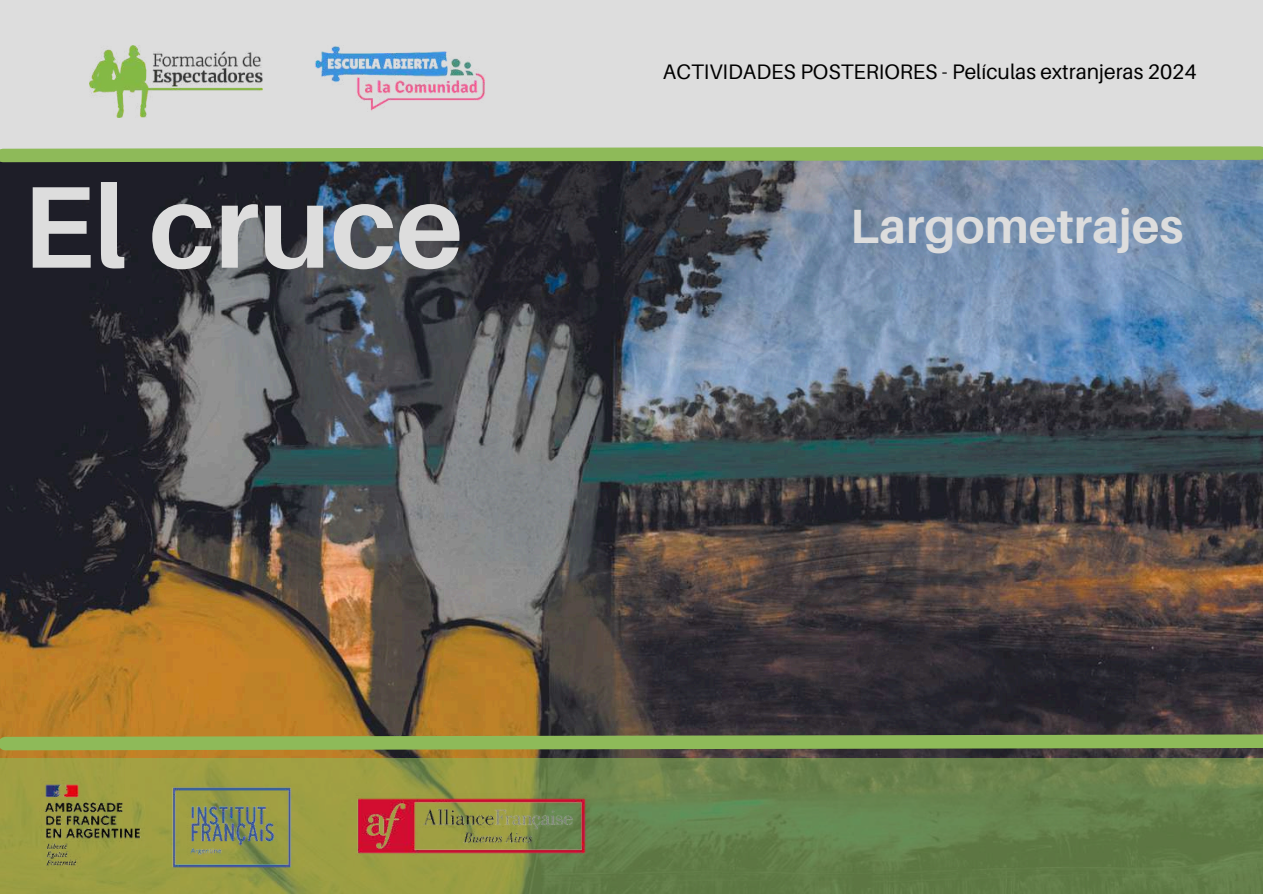
<style>
.page{position:relative;width:1263px;height:894px;background:#fff}
.page>*{position:absolute;margin:0;border:0;box-sizing:border-box;transform-origin:0 0}
.t1{font:700 116.4px "Aileron";color:#ddd}
.t2{font:700 48px "Aileron";color:#ddd}
.t3{font:21px "Aileron";color:#000}
</style>
<div class="page">
<div style="left:0;top:0;width:1263px;height:893px;background:#ddd"></div>
<img style="left:89px;top:45px;width:174px;height:72px">
<img style="left:0;top:169px;width:1263px;height:588px">
<svg style="left:0;top:727px;width:1263px;height:29px;background:#667245"></svg>
<img style="left:315px;top:46px;width:170px;height:65px">
<svg style="left:646px;top:757px;width:617px;height:136px;background:#647f4a"></svg>
<svg style="left:0;top:146px;width:1263px;height:23px;background:#7b9865"></svg>
<img style="left:0;top:729px;width:646px;height:164px">
<h1 class="t1" style="left:22px;top:155px;width:442px">El cruce</h1>
<p class="t3" style="left:663px;top:59px;width:535px">ACTIVIDADES POSTERIORES - Películas extranjeras 2024</p>
<h2 class="t2" style="left:850px;top:196px;width:335px">Largometrajes</h2>
</div>
